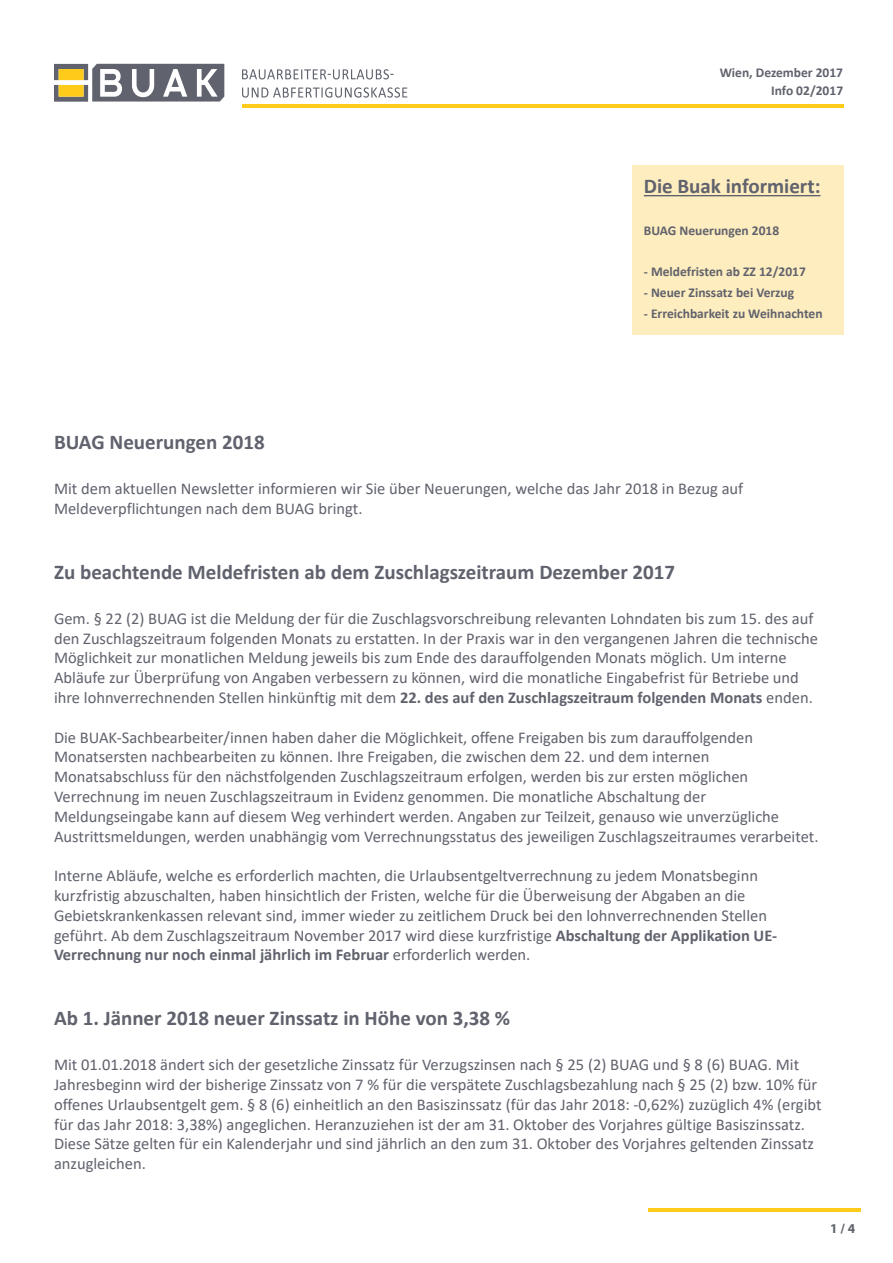
<style>
.page{position:relative;width:893px;height:1263px;background:#fff}
.page>*{position:absolute;margin:0;border:0;box-sizing:border-box;transform-origin:0 0}
.teilüberschrift{font:700 21px "Calibri";color:#60626d}
.teilüberschrift-2{font:16.5px/19.8px "Calibri";color:#60626d}
.Text{font:16.5px/19.8px "Calibri";color:#60626d}
.teilüberschrift-3{font:700 13.5px "Calibri";color:#60626d}
.t1{font:700 13.5px "Myriad Pro";color:#60626d}
.s1{font-weight:700}
</style>
<div class="page">
<div style="left:632px;top:166px;width:212px;height:169px;background:#feedbe"></div>
<svg style="left:242px;top:87px;width:165px;height:11px"></svg>
<svg style="left:242px;top:69px;width:152px;height:10px"></svg>
<svg style="left:54px;top:64px;width:170px;height:38px"></svg>
<hr style="left:242px;top:104px;width:602px;height:3px;background:#fecb1b">
<hr style="left:648px;top:1209px;width:213px;height:3px;background:#fecb1b">
<hr style="left:644px;top:195px;width:176px;height:1px;background:#60626d">
<p class="teilüberschrift-3" style="left:720px;top:63px;width:125px">Wien, Dezember 2017</p>
<p class="teilüberschrift-3" style="left:771px;top:81px;width:74px">Info 02/2017</p>
<p class="teilüberschrift" style="left:644px;top:171px;width:178px">Die Buak informiert:</p>
<p class="teilüberschrift-3" style="left:644px;top:221px;width:137px">BUAG Neuerungen 2018</p>
<p class="teilüberschrift-3" style="left:644px;top:261px;width:164px">- Meldefristen ab ZZ 12/2017</p>
<p class="teilüberschrift-3" style="left:644px;top:282px;width:152px">- Neuer Zinssatz bei Verzug</p>
<p class="teilüberschrift-3" style="left:644px;top:303px;width:180px">- Erreichbarkeit zu Weihnachten</p>
<p class="teilüberschrift" style="left:54px;top:427px;width:212px">BUAG Neuerungen 2018</p>
<p class="Text" style="left:54px;top:478px;width:691px">Mit dem aktuellen Newsletter informieren wir Sie über Neuerungen, welche das Jahr 2018 in Bezug auf<br>Meldeverpflichtungen nach dem BUAG bringt.</p>
<p class="teilüberschrift" style="left:54px;top:557px;width:623px">Zu beachtende Meldefristen ab dem Zuschlagszeitraum Dezember 2017</p>
<p class="teilüberschrift-2" style="left:54px;top:608px;width:765px">Gem. § 22 (2) BUAG ist die Meldung der für die Zuschlagsvorschreibung relevanten Lohndaten bis zum 15. des auf den Zuschlagszeitraum folgenden Monats zu erstatten. In der Praxis war in den vergangenen Jahren die technische Möglichkeit zur monatlichen Meldung jeweils bis zum Ende des darauffolgenden Monats möglich. Um interne Abläufe zur Überprüfung von Angaben verbessern zu können, wird die monatliche Eingabefrist für Betriebe und ihre lohnverrechnenden Stellen hinkünftig mit dem <span class="s1">22. des auf den Zuschlagszeitraum folgenden Monats</span> enden.</p>
<p class="teilüberschrift-2" style="left:54px;top:727px;width:766px">Die BUAK-Sachbearbeiter/innen haben daher die Möglichkeit, offene Freigaben bis zum darauffolgenden Monatsersten nachbearbeiten zu können. Ihre Freigaben, die zwischen dem 22. und dem internen Monatsabschluss für den nächstfolgenden Zuschlagszeitraum erfolgen, werden bis zur ersten möglichen Verrechnung im neuen Zuschlagszeitraum in Evidenz genommen. Die monatliche Abschaltung der Meldungseingabe kann auf diesem Weg verhindert werden. Angaben zur Teilzeit, genauso wie unverzügliche Austrittsmeldungen, werden unabhängig vom Verrechnungsstatus des jeweiligen Zuschlagszeitraumes verarbeitet.</p>
<p class="teilüberschrift-2" style="left:54px;top:865px;width:725px">Interne Abläufe, welche es erforderlich machten, die Urlaubsentgeltverrechnung zu jedem Monatsbeginn kurzfristig abzuschalten, haben hinsichtlich der Fristen, welche für die Überweisung der Abgaben an die Gebietskrankenkassen relevant sind, immer wieder zu zeitlichem Druck bei den lohnverrechnenden Stellen geführt. Ab dem Zuschlagszeitraum November 2017 wird diese kurzfristige <span class="s1">Abschaltung der Applikation UE-Verrechnung nur noch einmal jährlich im Februar</span> erforderlich werden.</p>
<p class="teilüberschrift" style="left:54px;top:1003px;width:458px">Ab 1. Jänner 2018 neuer Zinssatz in Höhe von 3,38 %</p>
<p class="teilüberschrift-2" style="left:54px;top:1054px;width:769px">Mit 01.01.2018 ändert sich der gesetzliche Zinssatz für Verzugszinsen nach § 25 (2) BUAG und § 8 (6) BUAG. Mit Jahresbeginn wird der bisherige Zinssatz von 7 % für die verspätete Zuschlagsbezahlung nach § 25 (2) bzw. 10% für offenes Urlaubsentgelt gem. § 8 (6) einheitlich an den Basiszinssatz (für das Jahr 2018: -0,62%) zuzüglich 4% (ergibt für das Jahr 2018: 3,38%) angeglichen. Heranzuziehen ist der am 31. Oktober des Vorjahres gültige Basiszinssatz.<br>Diese Sätze gelten für ein Kalenderjahr und sind jährlich an den zum 31. Oktober des Vorjahres geltenden Zinssatz anzugleichen.</p>
<p class="t1" style="left:830px;top:1219px;width:26px">1 / 4</p>
</div>
